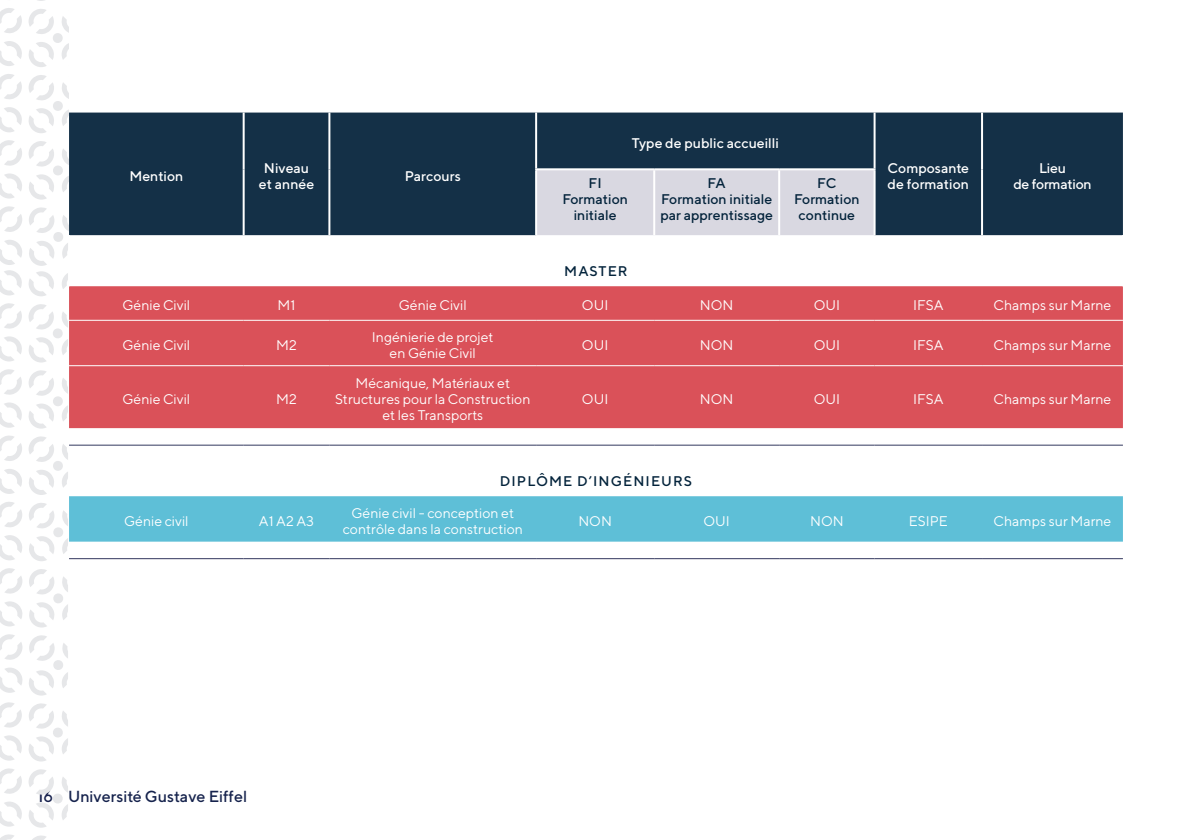
<style>
.page{position:relative;width:1191px;height:840px;background:#fff}
.page>*{position:absolute;margin:0;border:0;box-sizing:border-box;transform-origin:0 0}
.t1{font:500 16px "TT Norms";color:#16234d}
.Exergue{font:14px/16px "TT Norms";color:#fff;text-align:center}
.Exergue-2{font:500 14px/16px "TT Norms";color:#03233b;text-align:center}
.Exergue-3{font:500 14px/16px "TT Norms";color:#fff;text-align:center}
.Exergue-4{font:500 14px "TT Norms";letter-spacing:.075em;color:#03233b}
.Exergue-5{font:500 14px "TT Norms";letter-spacing:-.02em;color:#fff}
.s1{color:#18224e}
</style>
<div class="page">
<svg style="left:0;top:336px;width:22px;height:25px"></svg>
<svg style="left:0;top:303px;width:22px;height:25px"></svg>
<svg style="left:0;top:402px;width:22px;height:25px"></svg>
<svg style="left:0;top:369px;width:22px;height:25px"></svg>
<svg style="left:0;top:469px;width:22px;height:24px"></svg>
<svg style="left:0;top:435px;width:22px;height:26px"></svg>
<svg style="left:0;top:535px;width:22px;height:25px"></svg>
<svg style="left:0;top:502px;width:22px;height:25px"></svg>
<svg style="left:0;top:601px;width:22px;height:25px"></svg>
<svg style="left:0;top:568px;width:22px;height:25px"></svg>
<svg style="left:0;top:668px;width:23px;height:24px"></svg>
<svg style="left:0;top:634px;width:22px;height:25px"></svg>
<svg style="left:0;top:735px;width:22px;height:25px"></svg>
<svg style="left:0;top:702px;width:22px;height:25px"></svg>
<svg style="left:0;top:834px;width:14px;height:5px"></svg>
<svg style="left:0;top:801px;width:22px;height:25px"></svg>
<svg style="left:0;top:768px;width:22px;height:25px"></svg>
<svg style="left:28px;top:304px;width:40px;height:58px"></svg>
<svg style="left:29px;top:370px;width:39px;height:58px"></svg>
<svg style="left:29px;top:436px;width:39px;height:58px"></svg>
<svg style="left:29px;top:503px;width:39px;height:58px"></svg>
<svg style="left:29px;top:569px;width:39px;height:58px"></svg>
<svg style="left:29px;top:635px;width:39px;height:60px"></svg>
<svg style="left:28px;top:703px;width:40px;height:58px"></svg>
<svg style="left:33px;top:835px;width:13px;height:4px"></svg>
<svg style="left:28px;top:769px;width:40px;height:58px"></svg>
<svg style="left:0;top:41px;width:22px;height:25px"></svg>
<svg style="left:0;top:8px;width:22px;height:25px"></svg>
<svg style="left:0;top:107px;width:22px;height:25px"></svg>
<svg style="left:0;top:74px;width:22px;height:25px"></svg>
<svg style="left:0;top:173px;width:22px;height:25px"></svg>
<svg style="left:0;top:140px;width:22px;height:26px"></svg>
<svg style="left:0;top:240px;width:22px;height:55px"></svg>
<svg style="left:0;top:206px;width:22px;height:26px"></svg>
<svg style="left:28px;top:9px;width:40px;height:58px"></svg>
<svg style="left:29px;top:75px;width:39px;height:58px"></svg>
<svg style="left:29px;top:141px;width:39px;height:58px"></svg>
<div style="left:69px;top:112px;width:1054px;height:123px;background:#143047"></div>
<div style="left:537px;top:170px;width:336px;height:65px;background:#d9d8e1"></div>
<div style="left:69px;top:286px;width:1054px;height:142px;background:#da5159"></div>
<div style="left:69px;top:496px;width:1054px;height:45px;background:#5ebfd7"></div>
<hr style="left:873px;top:112px;width:2px;height:56px;background:#fff">
<hr style="left:981px;top:112px;width:2px;height:57px;background:#fff">
<hr style="left:873px;top:170px;width:2px;height:65px;background:#fff">
<hr style="left:981px;top:169px;width:2px;height:66px;background:#fff">
<hr style="left:243px;top:112px;width:2px;height:57px;background:#fff">
<hr style="left:328px;top:112px;width:2px;height:57px;background:#fff">
<hr style="left:535px;top:112px;width:2px;height:56px;background:#fff">
<hr style="left:243px;top:169px;width:2px;height:66px;background:#fff">
<hr style="left:328px;top:169px;width:2px;height:66px;background:#fff">
<hr style="left:535px;top:168px;width:119px;height:2px;background:#fff">
<hr style="left:535px;top:170px;width:2px;height:65px;background:#fff">
<hr style="left:654px;top:168px;width:125px;height:2px;background:#fff">
<hr style="left:653px;top:170px;width:2px;height:65px;background:#fff">
<hr style="left:779px;top:168px;width:96px;height:2px;background:#fff">
<hr style="left:778px;top:170px;width:2px;height:65px;background:#fff">
<svg style="left:29px;top:207px;width:41px;height:89px"></svg>
<hr style="left:68px;top:252px;width:2px;height:34px;background:#fff">
<hr style="left:536px;top:319px;width:118px;height:1px;background:#fff">
<hr style="left:654px;top:319px;width:125px;height:1px;background:#fff">
<hr style="left:779px;top:319px;width:95px;height:1px;background:#fff">
<hr style="left:874px;top:319px;width:108px;height:1px;background:#fff">
<hr style="left:982px;top:319px;width:141px;height:1px;background:#fff">
<hr style="left:536px;top:365px;width:118px;height:1px;background:#fff">
<hr style="left:654px;top:365px;width:125px;height:1px;background:#fff">
<hr style="left:779px;top:365px;width:95px;height:1px;background:#fff">
<hr style="left:874px;top:365px;width:108px;height:1px;background:#fff">
<hr style="left:982px;top:365px;width:141px;height:1px;background:#fff">
<hr style="left:69px;top:319px;width:175px;height:1px;background:#fff">
<hr style="left:244px;top:319px;width:85px;height:1px;background:#fff">
<hr style="left:329px;top:319px;width:207px;height:1px;background:#fff">
<hr style="left:69px;top:365px;width:175px;height:1px;background:#fff">
<hr style="left:244px;top:365px;width:85px;height:1px;background:#fff">
<hr style="left:329px;top:365px;width:207px;height:1px;background:#fff">
<hr style="left:69px;top:558px;width:175px;height:1px;background:#33385e">
<hr style="left:244px;top:558px;width:85px;height:1px;background:#33385e">
<hr style="left:329px;top:558px;width:207px;height:1px;background:#33385e">
<hr style="left:536px;top:558px;width:118px;height:1px;background:#33385e">
<hr style="left:654px;top:558px;width:125px;height:1px;background:#33385e">
<hr style="left:779px;top:558px;width:95px;height:1px;background:#33385e">
<hr style="left:874px;top:558px;width:108px;height:1px;background:#33385e">
<hr style="left:982px;top:558px;width:141px;height:1px;background:#33385e">
<hr style="left:69px;top:444px;width:175px;height:1px;background:#33385e">
<hr style="left:244px;top:444px;width:85px;height:1px;background:#33385e">
<hr style="left:329px;top:444px;width:207px;height:1px;background:#33385e">
<hr style="left:536px;top:444px;width:118px;height:1px;background:#33385e">
<hr style="left:654px;top:444px;width:125px;height:1px;background:#33385e">
<hr style="left:779px;top:444px;width:95px;height:1px;background:#33385e">
<hr style="left:874px;top:444px;width:108px;height:1px;background:#33385e">
<hr style="left:982px;top:444px;width:141px;height:1px;background:#33385e">
<p class="Exergue-3" style="left:129px;top:167px;width:56px">Mention</p>
<p class="Exergue-3" style="left:259px;top:159px;width:57px">Niveau et année</p>
<p class="Exergue-3" style="left:405px;top:167px;width:57px">Parcours</p>
<p class="Exergue-3" style="left:631px;top:134px;width:149px">Type de public accueilli</p>
<p class="Exergue-3" style="left:887px;top:159px;width:83px;text-align:left">Composante de formation</p>
<p class="Exergue-3" style="left:1039px;top:159px;width:28px">Lieu</p>
<p class="Exergue-2" style="left:817px;top:175px;width:21px">FC</p>
<p class="Exergue-2" style="left:794px;top:191px;width:67px">Formation continue</p>
<p class="Exergue-2" style="left:588px;top:175px;width:15px">FI</p>
<p class="Exergue-5" style="left:1013px;top:175px;width:80px">de formation</p>
<p class="Exergue-2" style="left:562px;top:191px;width:67px">Formation initiale</p>
<p class="Exergue-2" style="left:707px;top:175px;width:20px">FA</p>
<p class="Exergue-2" style="left:660px;top:191px;width:114px;text-align:left">Formation initiale par apprentissage</p>
<p class="Exergue-2" style="left:564px;top:262px;width:65px">MASTER</p>
<p class="Exergue" style="left:122px;top:296px;width:69px">Génie Civil</p>
<p class="Exergue" style="left:278px;top:296px;width:19px">M1</p>
<p class="Exergue" style="left:399px;top:296px;width:69px">Génie Civil</p>
<p class="Exergue" style="left:582px;top:296px;width:28px">OUI</p>
<p class="Exergue" style="left:700px;top:296px;width:35px">NON</p>
<p class="Exergue" style="left:813px;top:296px;width:28px">OUI</p>
<p class="Exergue" style="left:913px;top:296px;width:32px">IFSA</p>
<p class="Exergue" style="left:993px;top:296px;width:119px">Champs sur Marne</p>
<p class="Exergue" style="left:122px;top:336px;width:69px">Génie Civil</p>
<p class="Exergue" style="left:276px;top:336px;width:22px">M2</p>
<p class="Exergue" style="left:372px;top:328px;width:123px">Ingénierie de projet</p>
<p class="Exergue" style="left:389px;top:344px;width:88px">en Génie Civil</p>
<p class="Exergue" style="left:582px;top:336px;width:28px">OUI</p>
<p class="Exergue" style="left:700px;top:336px;width:35px">NON</p>
<p class="Exergue" style="left:813px;top:336px;width:28px">OUI</p>
<p class="Exergue" style="left:913px;top:336px;width:32px">IFSA</p>
<p class="Exergue" style="left:993px;top:336px;width:119px">Champs sur Marne</p>
<p class="Exergue" style="left:122px;top:390px;width:69px">Génie Civil</p>
<p class="Exergue" style="left:276px;top:390px;width:22px">M2</p>
<p class="Exergue" style="left:335px;top:374px;width:197px">Mécanique, Matériaux et<br>Structures pour la Construction et les Transports</p>
<p class="Exergue" style="left:582px;top:390px;width:28px">OUI</p>
<p class="Exergue" style="left:700px;top:390px;width:35px">NON</p>
<p class="Exergue" style="left:813px;top:390px;width:28px">OUI</p>
<p class="Exergue" style="left:913px;top:390px;width:32px">IFSA</p>
<p class="Exergue" style="left:993px;top:390px;width:119px">Champs sur Marne</p>
<p class="Exergue-4" style="left:500px;top:472px;width:194px">DIPLÔME D’INGÉNIEURS</p>
<p class="Exergue" style="left:124px;top:512px;width:66px">Génie civil</p>
<p class="Exergue" style="left:259px;top:512px;width:57px">A1 A2 A3</p>
<p class="Exergue" style="left:343px;top:504px;width:182px">Génie civil - conception et contrôle dans la construction</p>
<p class="Exergue" style="left:578px;top:512px;width:35px">NON</p>
<p class="Exergue" style="left:703px;top:512px;width:28px">OUI</p>
<p class="Exergue" style="left:810px;top:512px;width:35px">NON</p>
<p class="Exergue" style="left:909px;top:512px;width:40px">ESIPE</p>
<p class="Exergue" style="left:993px;top:512px;width:119px">Champs sur Marne</p>
<p class="t1" style="left:37px;top:786px;width:211px"><span class="s1">16</span> Université Gustave Eiffel</p>
</div>
